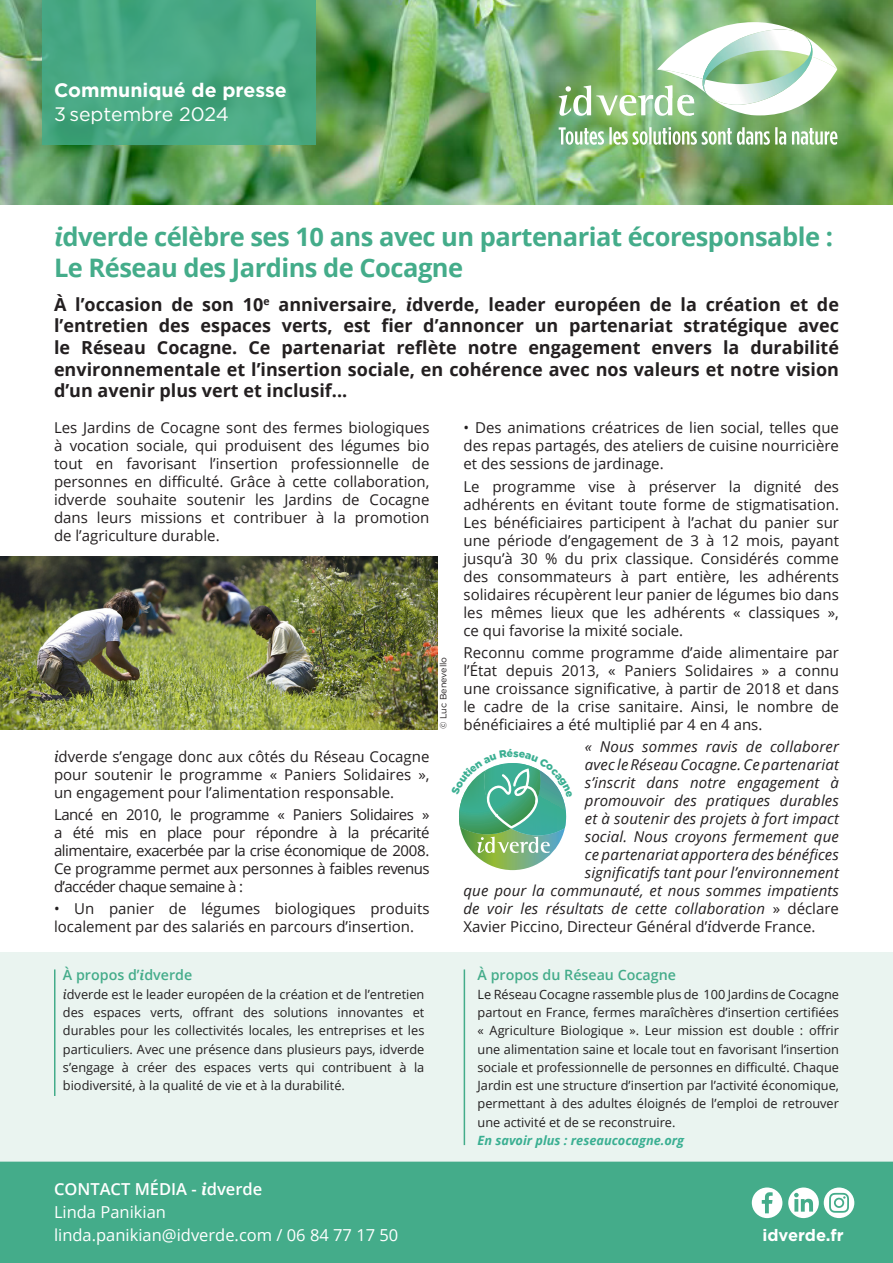
<style>
.page{position:relative;width:893px;height:1263px;background:#fff}
.page>*{position:absolute;margin:0;border:0;box-sizing:border-box;transform-origin:0 0}
.t1{font:700 25.5px/30.6px "Open Sans";letter-spacing:-.02em;color:#44ac8a}
.t2{font:700 19.5px "Gotham";color:#fff}
.t3{font:19.5px "Gotham";color:#fff}
.t4{font:700 18px/21.6px "Open Sans";color:#231f20;text-align:justify}
.t5{font:16.5px/22.8px "Open Sans";color:#fff}
.t6{font:700 16.5px "Gotham";color:#fff}
.t7{font:15px/18px "Open Sans";color:#231f20;text-align:justify}
.t8{font:italic 15px "Open Sans";letter-spacing:.01em;color:#231f20}
.t9{font:600 14.25px "Open Sans";color:#44ac8a}
.t10{font:12.75px/18.3px "Open Sans";color:#231f20;text-align:justify}
.t11{font:italic 700 12.75px "Open Sans";color:#3aaf92}
.t12{font:9px "Gotham";color:#231f20}
.s1{font-family:"Droid Serif";font-style:italic}
.s2{font-style:normal}
.s3{font-family:"Droid Serif";font-weight:700;font-style:italic;font-size:13.5px}
.s4{font-weight:600}
.s5{font-family:"Droid Serif";font-weight:700;font-style:italic}
</style>
<div class="page">
<div style="left:0;top:952px;width:893px;height:211px;background:#eaf4f0"></div>
<img style="left:0;top:0;width:893px;height:204px">
<svg style="left:559px;top:127px;width:278px;height:18px"></svg>
<img style="left:657px;top:22px;width:150px;height:48px">
<img style="left:707px;top:35px;width:130px;height:80px">
<img style="left:803px;top:35px;width:34px;height:34px">
<img style="left:657px;top:70px;width:45px;height:24px">
<img style="left:703px;top:94px;width:109px;height:11px">
<img style="left:702px;top:36px;width:111px;height:58px">
<svg style="left:559px;top:85px;width:135px;height:31px"></svg>
<div style="left:43px;top:0;width:273px;height:145px;background:#44ac8a"></div>
<div style="left:0;top:1161px;width:893px;height:102px;background:#44ac8a"></div>
<svg style="left:752px;top:1187px;width:102px;height:31px"></svg>
<div style="left:836px;top:1199px;width:6px;height:7px;background:#fff;border-radius:50%"></div>
<hr style="left:54px;top:969px;width:2px;height:127px;background:#44ac8a">
<hr style="left:464px;top:969px;width:1px;height:176px;background:#44ac8a">
<img style="left:0;top:556px;width:438px;height:173px">
<svg style="left:459px;top:763px;width:108px;height:107px"></svg>
<h2 class="t2" style="left:54px;top:77px;width:234px">Communiqué de presse</h2>
<h2 class="t3" style="left:54px;top:101px;width:176px">3 septembre 2024</h2>
<h1 class="t1" style="left:54px;top:221px;width:780px"><span class="s1">i</span>dverde célèbre ses 10 ans avec un partenariat écoresponsable :<br>Le Réseau des Jardins de Cocagne</h1>
<p class="t4" style="left:54px;top:293px;width:786px">À l’occasion de son 10<sup>e</sup> anniversaire, <span class="s1">i</span>dverde, leader européen de la création et de l’entretien des espaces verts, est fier d’annoncer un partenariat stratégique avec le Réseau Cocagne. Ce partenariat reflète notre engagement envers la durabilité environnementale et l’insertion sociale, en cohérence avec nos valeurs et notre vision d’un avenir plus vert et inclusif...</p>
<p class="t7" style="left:54px;top:418px;width:377px">Les Jardins de Cocagne sont des fermes biologiques à vocation sociale, qui produisent des légumes bio tout en favorisant l’insertion professionnelle de personnes en difficulté. Grâce à cette collaboration, idverde souhaite soutenir les Jardins de Cocagne dans leurs missions et contribuer à la promotion de l’agriculture durable.</p>
<p class="t7" style="left:463px;top:418px;width:377px">• Des animations créatrices de lien social, telles que des repas partagés, des ateliers de cuisine nourricière et des sessions de jardinage.</p>
<p class="t7" style="left:463px;top:477px;width:377px">Le programme vise à préserver la dignité des adhérents en évitant toute forme de stigmatisation.<br>Les bénéficiaires participent à l’achat du panier sur une période d’engagement de 3 à 12 mois, payant jusqu’à 30 % du prix classique. Considérés comme des consommateurs à part entière, les adhérents solidaires récupèrent leur panier de légumes bio dans les mêmes lieux que les adhérents « classiques », ce qui favorise la mixité sociale.</p>
<p class="t7" style="left:463px;top:643px;width:377px">Reconnu comme programme d’aide alimentaire par l’État depuis 2013, « Paniers Solidaires » a connu une croissance significative, à partir de 2018 et dans le cadre de la crise sanitaire. Ainsi, le nombre de bénéficiaires a été multiplié par 4 en 4 ans.</p>
<p class="t8" style="left:585px;top:736px;width:256px">« Nous sommes ravis de collaborer</p>
<p class="t8" style="left:585px;top:754px;width:256px">avec le Réseau Cocagne. Ce partenariat</p>
<p class="t8" style="left:585px;top:772px;width:256px">s’inscrit dans notre engagement à</p>
<p class="t8" style="left:585px;top:790px;width:256px">promouvoir des pratiques durables</p>
<p class="t8" style="left:585px;top:808px;width:256px">et à soutenir des projets à fort impact</p>
<p class="t8" style="left:585px;top:826px;width:256px">social. Nous croyons fermement que</p>
<p class="t8" style="left:585px;top:844px;width:256px">ce partenariat apportera des bénéfices</p>
<p class="t8" style="left:585px;top:862px;width:256px">significatifs tant pour l’environnement</p>
<p class="t8" style="left:463px;top:880px;width:377px">que pour la communauté, et nous sommes impatients</p>
<p class="t8" style="left:463px;top:898px;width:377px">de voir les résultats de cette collaboration <span class="s2">» déclare</span></p>
<p class="t7" style="left:463px;top:917px;width:353px">Xavier Piccino, Directeur Général d’<span class="s1">i</span>dverde France.</p>
<p class="t12" style="left:438px;top:729px;width:74px;rotate:-90deg">© Luc Benevello</p>
<p class="t7" style="left:54px;top:747px;width:377px"><span class="s1">i</span>dverde s’engage donc aux côtés du Réseau Cocagne pour soutenir le programme « Paniers Solidaires », un engagement pour l’alimentation responsable.</p>
<p class="t7" style="left:54px;top:805px;width:377px">Lancé en 2010, le programme « Paniers Solidaires » a été mis en place pour répondre à la précarité alimentaire, exacerbée par la crise économique de 2008.<br>Ce programme permet aux personnes à faibles revenus d’accéder chaque semaine à :</p>
<p class="t7" style="left:54px;top:899px;width:377px">• Un panier de légumes biologiques produits localement par des salariés en parcours d’insertion.</p>
<p class="t9" style="left:63px;top:965px;width:131px">À propos d’<span class="s3">i</span>dverde</p>
<p class="t10" style="left:63px;top:984px;width:363px"><span class="s1">i</span>dverde est le leader européen de la création et de l’entretien des espaces verts, offrant des solutions innovantes et durables pour les collectivités locales, les entreprises et les particuliers. Avec une présence dans plusieurs pays, idverde s’engage à créer des espaces verts qui contribuent à la biodiversité, à la qualité de vie et à la durabilité.</p>
<p class="t5" style="left:54px;top:1177px;width:346px"><span class="s4">CONTACT MÉDIA -</span> <span class="s5">i</span><span class="s4">dverde<br></span>Linda Panikian<br>linda.panikian@idverde.com / 06 84 77 17 50</p>
<p class="t9" style="left:477px;top:965px;width:200px">À propos du Réseau Cocagne</p>
<p class="t10" style="left:477px;top:984px;width:363px">Le Réseau Cocagne rassemble plus de 100 Jardins de Cocagne partout en France, fermes maraîchères d’insertion certifiées « Agriculture Biologique ». Leur mission est double : offrir une alimentation saine et locale tout en favorisant l’insertion sociale et professionnelle de personnes en difficulté. Chaque Jardin est une structure d’insertion par l’activité économique, permettant à des adultes éloignés de l’emploi de retrouver une activité et de se reconstruire.</p>
<p class="t11" style="left:477px;top:1131px;width:208px">En savoir plus : reseaucocagne.org</p>
<p class="t6" style="left:762px;top:1224px;width:83px">idverde.fr</p>
</div>
